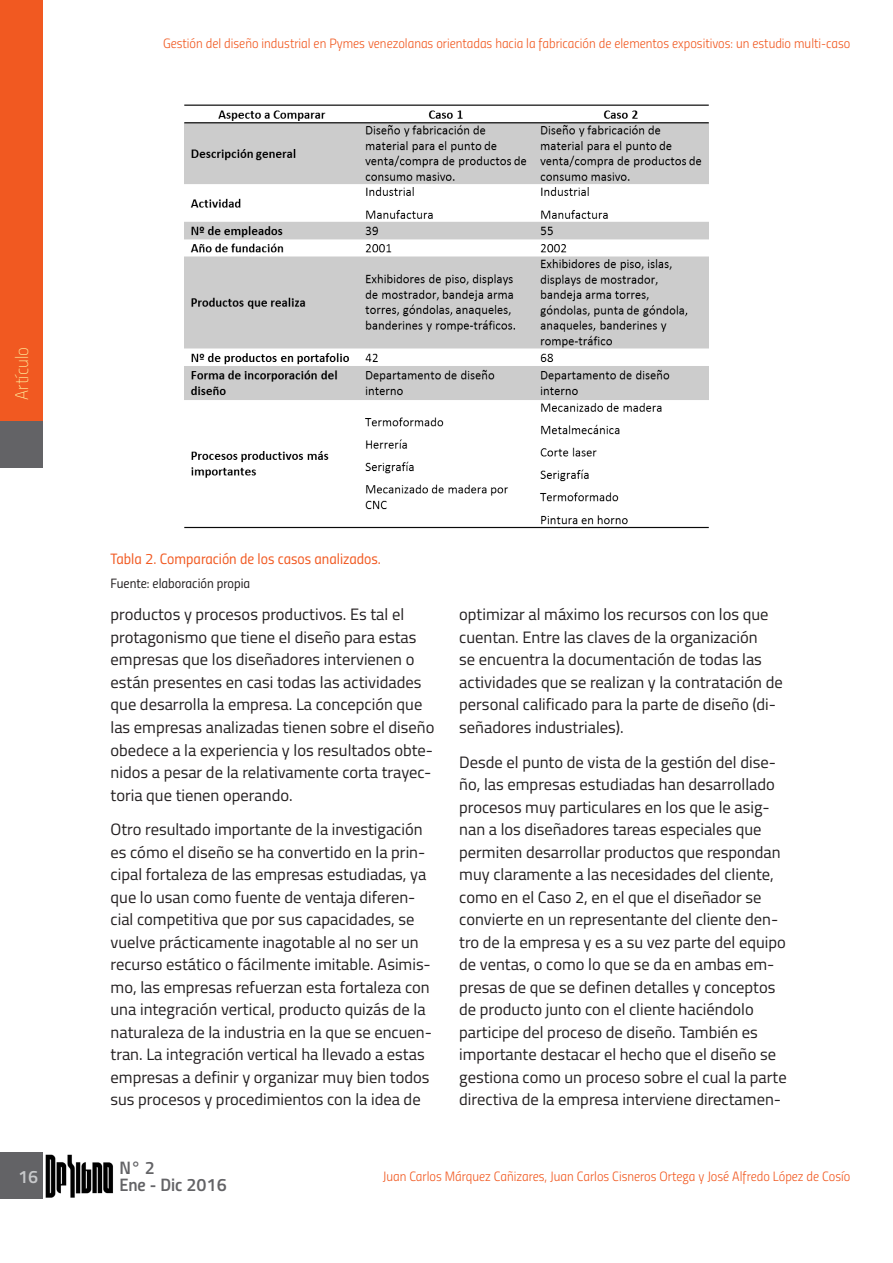
<style>
.page{position:relative;width:893px;height:1263px;background:#fff}
.page>*{position:absolute;margin:0;border:0;box-sizing:border-box;transform-origin:0 0}
.t1{font:18px/16.5px "Titillium Semibold Upright";color:#636366}
.t2{font:18px "Titillium Thin Upright";color:#fff7a4}
.t3{font:18px "Titillium Semibold Upright";color:#c7c8ca}
.Cuerpo{font:16.5px/22.5px "Titillium";color:#231f20}
.figura{font:15px "Titillium Regular Upright";color:#f15921}
.t4{font:13.5px "Titillium Light Upright";color:#f15921}
.fuente{font:13.5px "Titillium Regular Upright";color:#231f20}
</style>
<div class="page">
<div style="left:0;top:0;width:43px;height:421px;background:#f15921"></div>
<div style="left:0;top:421px;width:43px;height:47px;background:#636366"></div>
<div style="left:0;top:1152px;width:43px;height:47px;background:#636366"></div>
<img style="left:45px;top:1154px;width:68px;height:44px">
<img style="left:185px;top:104px;width:523px;height:425px">
<p class="t4" style="left:163px;top:34px;width:689px">Gestión del diseño industrial en Pymes venezolanas orientadas hacia la fabricación de elementos expositivos: un estudio multi-caso</p>
<p class="t2" style="left:9px;top:400px;width:54px;rotate:-90deg">Artículo</p>
<p class="t3" style="left:18px;top:1162px;width:22px">16</p>
<p class="figura" style="left:111px;top:548px;width:272px">Tabla 2. Comparación de los casos analizados.</p>
<p class="fuente" style="left:111px;top:573px;width:141px">Fuente: elaboración propia</p>
<p class="Cuerpo" style="left:111px;top:603px;width:325px">productos y procesos productivos. Es tal el protagonismo que tiene el diseño para estas empresas que los diseñadores intervienen o están presentes en casi todas las actividades que desarrolla la empresa. La concepción que las empresas analizadas tienen sobre el diseño obedece a la experiencia y los resultados obte&shy;nidos a pesar de la relativamente corta trayec&shy;toria que tienen operando.</p>
<p class="Cuerpo" style="left:111px;top:817px;width:323px">Otro resultado importante de la investigación es cómo el diseño se ha convertido en la prin&shy;cipal fortaleza de las empresas estudiadas, ya que lo usan como fuente de ventaja diferen&shy;cial competitiva que por sus capacidades, se vuelve prácticamente inagotable al no ser un recurso estático o fácilmente imitable. Asimis&shy;mo, las empresas refuerzan esta fortaleza con una integración vertical, producto quizás de la naturaleza de la industria en la que se encuen&shy;tran. La integración vertical ha llevado a estas empresas a definir y organizar muy bien todos sus procesos y procedimientos con la idea de</p>
<p class="Cuerpo" style="left:459px;top:603px;width:325px">optimizar al máximo los recursos con los que cuentan. Entre las claves de la organización<br>se encuentra la documentación de todas las actividades que se realizan y la contratación de personal calificado para la parte de diseño (di&shy;señadores industriales).</p>
<p class="Cuerpo" style="left:459px;top:750px;width:329px">Desde el punto de vista de la gestión del dise&shy;ño, las empresas estudiadas han desarrollado procesos muy particulares en los que le asig&shy;nan a los diseñadores tareas especiales que permiten desarrollar productos que respondan muy claramente a las necesidades del cliente, como en el Caso 2, en el que el diseñador se convierte en un representante del cliente den&shy;tro de la empresa y es a su vez parte del equipo de ventas, o como lo que se da en ambas em&shy;presas de que se definen detalles y conceptos de producto junto con el cliente haciéndolo participe del proceso de diseño. También es importante destacar el hecho que el diseño se gestiona como un proceso sobre el cual la parte directiva de la empresa interviene directamen-</p>
<p class="t1" style="left:119px;top:1159px;width:109px">N° 2<br>Ene - Dic 2016</p>
<p class="t4" style="left:383px;top:1166px;width:469px">Juan Carlos Márquez Cañizares, Juan Carlos Cisneros Ortega y José Alfredo López de Cosío</p>
</div>
